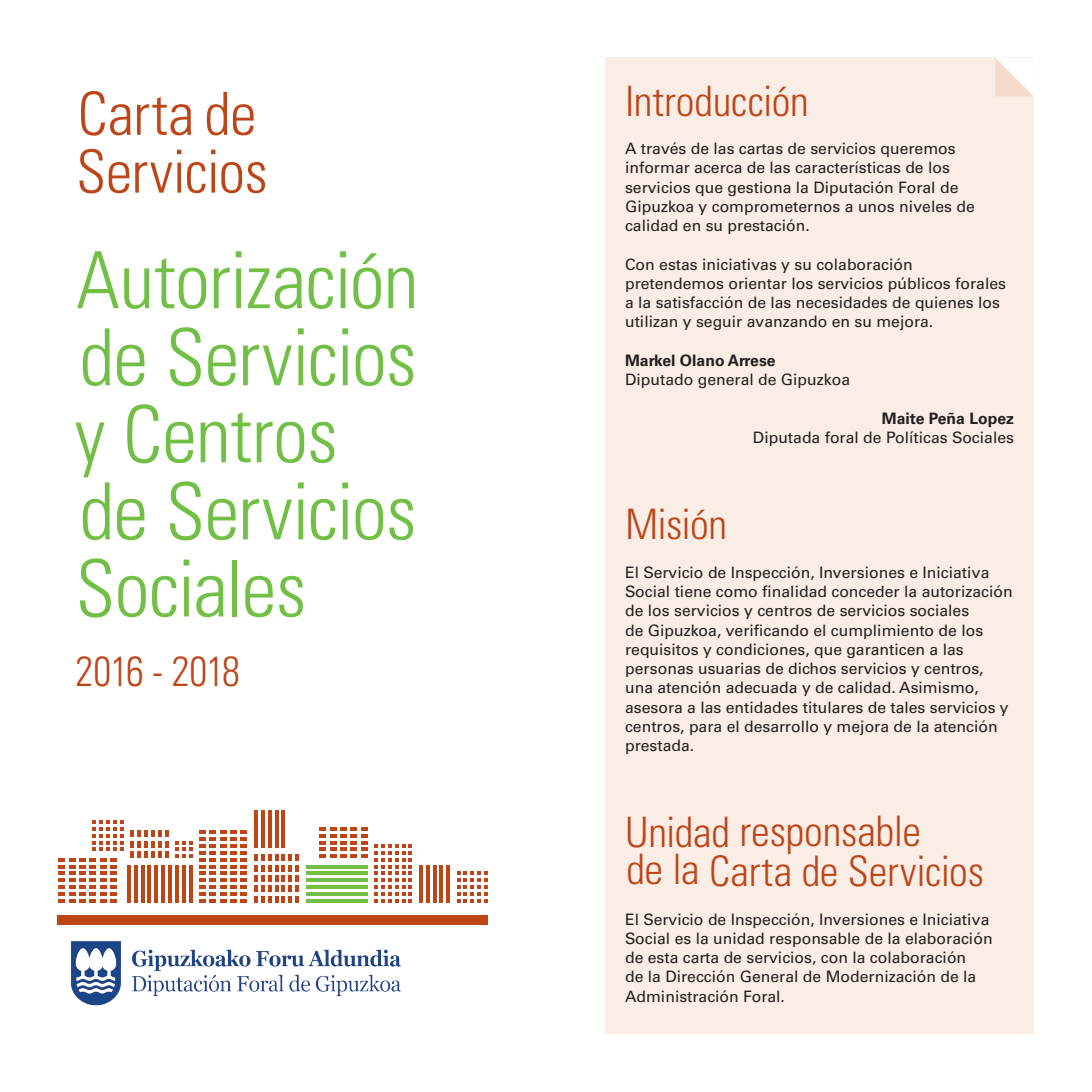
<style>
.page{position:relative;width:1092px;height:1092px;background:#fff}
.page>*{position:absolute;margin:0;border:0;box-sizing:border-box;transform-origin:0 0}
.t1{font:300 condensed 78.75px/77px "Univers";letter-spacing:-.01em;color:#71bf44}
.t2{font:300 condensed 59.5px/57.8px "Univers";letter-spacing:-.005em;color:#bd4518}
.t3{font:300 condensed 42px/40.2px "Univers";letter-spacing:-.01em;color:#bd4518}
.t4{font:300 condensed 42px "Univers";letter-spacing:-.01em;color:#bd4518;scale:.95 1}
.t5{font:15.75px/19.2px "Univers";color:#231f20}
.t6{font:700 15.75px "Univers";color:#231f20}
</style>
<div class="page">
<div style="left:605px;top:58px;width:428px;height:976px;background:#faede5"></div>
<svg style="left:995px;top:58px;width:38px;height:38px"></svg>
<svg style="left:58px;top:858px;width:59px;height:44px"></svg>
<svg style="left:199px;top:830px;width:48px;height:72px"></svg>
<svg style="left:130px;top:830px;width:38px;height:27px"></svg>
<hr style="left:189px;top:864px;width:3px;height:38px;background:#bd4518">
<hr style="left:182px;top:864px;width:3px;height:38px;background:#bd4518">
<hr style="left:175px;top:864px;width:4px;height:38px;background:#bd4518">
<hr style="left:168px;top:864px;width:4px;height:38px;background:#bd4518">
<hr style="left:161px;top:864px;width:4px;height:38px;background:#bd4518">
<hr style="left:154px;top:864px;width:4px;height:38px;background:#bd4518">
<svg style="left:93px;top:820px;width:31px;height:31px"></svg>
<svg style="left:175px;top:841px;width:17px;height:16px"></svg>
<svg style="left:254px;top:854px;width:45px;height:48px"></svg>
<hr style="left:281px;top:809px;width:4px;height:38px;background:#bd4518">
<hr style="left:275px;top:809px;width:3px;height:38px;background:#bd4518">
<hr style="left:268px;top:809px;width:3px;height:38px;background:#bd4518">
<hr style="left:261px;top:809px;width:3px;height:38px;background:#bd4518">
<hr style="left:254px;top:809px;width:3px;height:38px;background:#bd4518">
<svg style="left:319px;top:827px;width:48px;height:30px"></svg>
<svg style="left:306px;top:865px;width:61px;height:3px"></svg>
<hr style="left:306px;top:871px;width:61px;height:4px;background:#71bf44">
<hr style="left:306px;top:878px;width:61px;height:3px;background:#71bf44">
<hr style="left:306px;top:885px;width:61px;height:3px;background:#71bf44">
<hr style="left:306px;top:892px;width:61px;height:3px;background:#71bf44">
<hr style="left:306px;top:899px;width:61px;height:3px;background:#71bf44">
<svg style="left:457px;top:871px;width:30px;height:31px"></svg>
<svg style="left:374px;top:844px;width:38px;height:58px"></svg>
<hr style="left:446px;top:864px;width:4px;height:38px;background:#bd4518">
<hr style="left:439px;top:864px;width:4px;height:38px;background:#bd4518">
<hr style="left:433px;top:864px;width:3px;height:38px;background:#bd4518">
<hr style="left:426px;top:864px;width:3px;height:38px;background:#bd4518">
<hr style="left:419px;top:864px;width:3px;height:38px;background:#bd4518">
<hr style="left:148px;top:864px;width:3px;height:38px;background:#bd4518">
<hr style="left:141px;top:864px;width:3px;height:38px;background:#bd4518">
<hr style="left:134px;top:864px;width:3px;height:38px;background:#bd4518">
<hr style="left:127px;top:864px;width:3px;height:38px;background:#bd4518">
<div style="left:57px;top:914px;width:431px;height:10px;background:#bd4518"></div>
<img style="left:70px;top:941px;width:331px;height:65px">
<h2 class="t2" style="left:76px;top:85px;width:193px">Carta de<br>Servicios</h2>
<h1 class="t1" style="left:75px;top:242px;width:345px">Autorización de Servicios y Centros de Servicios<br>Sociales</h1>
<h3 class="t4" style="left:76px;top:646px;width:174px">2016 - 2018</h3>
<h3 class="t3" style="left:625px;top:81px;width:185px">Introducción</h3>
<p class="t5" style="left:625px;top:139px;width:351px">A través de las cartas de servicios queremos informar acerca de las características de los servicios que gestiona la Diputación Foral de Gipuzkoa y comprometernos a unos niveles de calidad en su prestación.</p>
<p class="t5" style="left:625px;top:254px;width:382px">Con estas iniciativas y su colaboración pretendemos orientar los servicios públicos forales a la satisfacción de las necesidades de quienes los utilizan y seguir avanzando en su mejora.</p>
<p class="t6" style="left:625px;top:351px;width:152px">Markel Olano Arrese</p>
<p class="t5" style="left:625px;top:370px;width:226px">Diputado general de Gipuzkoa</p>
<p class="t6" style="left:881px;top:409px;width:134px">Maite Peña Lopez</p>
<p class="t5" style="left:753px;top:428px;width:262px">Diputada foral de Políticas Sociales</p>
<h3 class="t3" style="left:625px;top:504px;width:103px">Misión</h3>
<p class="t5" style="left:625px;top:562px;width:389px">El Servicio de Inspección, Inversiones e Iniciativa Social tiene como finalidad conceder la autorización de los servicios y centros de servicios sociales<br>de Gipuzkoa, verificando el cumplimiento de los requisitos y condiciones, que garanticen a las personas usuarias de dichos servicios y centros, una atención adecuada y de calidad. Asimismo, asesora a las entidades titulares de tales servicios y centros, para el desarrollo y mejora de la atención prestada.</p>
<h3 class="t3" style="left:625px;top:810px;width:360px">Unidad responsable<br>de la Carta de Servicios</h3>
<p class="t5" style="left:625px;top:909px;width:369px">El Servicio de Inspección, Inversiones e Iniciativa Social es la unidad responsable de la elaboración de esta carta de servicios, con la colaboración<br>de la Dirección General de Modernización de la Administración Foral.</p>
</div>
